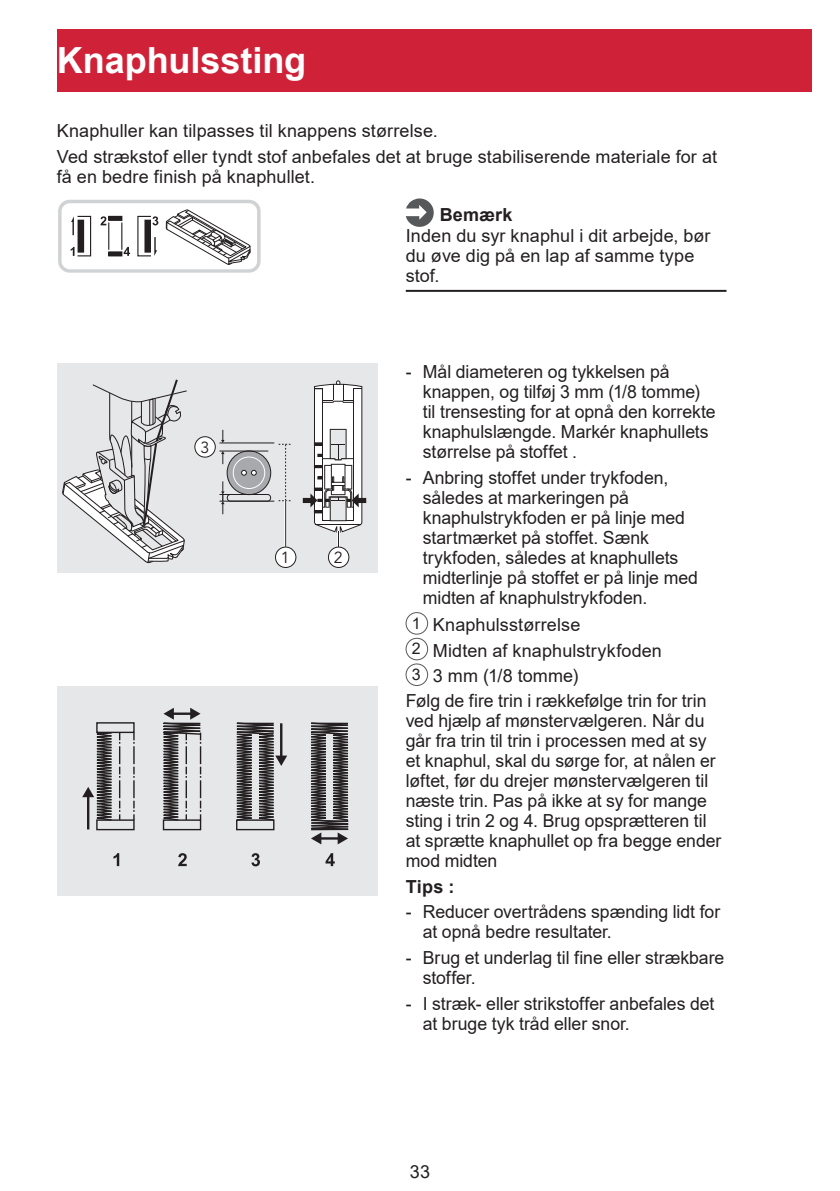
<style>
.page{position:relative;width:840px;height:1191px;background:#fff}
.page>*{position:absolute;margin:0;border:0;box-sizing:border-box;transform-origin:0 0}
.t1{font:700 36px "Arial";color:#fff}
.t2{font:18px/20px "Arial";color:#231f20}
.t3{font:700 18px "Arial";letter-spacing:.005em;color:#231f20}
.t4{font:16px "Avenir LT Std";color:#231f20}
.s1{font-size:16px}
</style>
<div class="page">
<div style="left:57px;top:29px;width:754px;height:62px;background:#cf2239"></div>
<div style="left:405px;top:612px;width:22px;height:22px;border:1px solid #57585a;border-radius:50%"></div>
<div style="left:405px;top:638px;width:22px;height:22px;border:1px solid #57585a;border-radius:50%"></div>
<div style="left:405px;top:663px;width:22px;height:23px;border:1px solid #57585a;border-radius:50%"></div>
<svg style="left:58px;top:200px;width:202px;height:73px"></svg>
<div style="left:57px;top:363px;width:320px;height:210px;background:#e6e7e9"></div>
<svg style="left:227px;top:451px;width:43px;height:43px"></svg>
<div style="left:226px;top:450px;width:45px;height:45px;border:1px solid #231f20;border-radius:50%"></div>
<div style="left:233px;top:457px;width:31px;height:31px;background:#a8a9ad;border-radius:50%"></div>
<div style="left:232px;top:456px;width:33px;height:33px;border:1px solid #fff;border-radius:50%"></div>
<svg style="left:241px;top:470px;width:16px;height:6px"></svg>
<svg style="left:278px;top:444px;width:13px;height:57px"></svg>
<div style="left:227px;top:494px;width:44px;height:7px;border:1px solid #231f20;border-radius:3px"></div>
<hr style="left:219px;top:442px;width:55px;height:1px;background:#231f20">
<hr style="left:219px;top:500px;width:55px;height:1px;background:#231f20">
<svg style="left:221px;top:451px;width:3px;height:13px"></svg>
<svg style="left:221px;top:430px;width:3px;height:13px"></svg>
<hr style="left:219px;top:450px;width:49px;height:1px;background:#231f20">
<hr style="left:219px;top:494px;width:49px;height:1px;background:#231f20">
<svg style="left:221px;top:481px;width:3px;height:33px"></svg>
<svg style="left:302px;top:380px;width:64px;height:166px"></svg>
<hr style="left:284px;top:501px;width:3px;height:46px;background:#fff">
<hr style="left:285px;top:501px;width:1px;height:46px;background:#231f20">
<div style="left:275px;top:547px;width:21px;height:20px;background:#fff;border-radius:50%"></div>
<div style="left:275px;top:546px;width:21px;height:22px;border:1px solid #231f20;border-radius:50%"></div>
<div style="left:195px;top:437px;width:20px;height:20px;background:#fff;border-radius:50%"></div>
<div style="left:194px;top:436px;width:22px;height:21px;border:1px solid #231f20;border-radius:50%"></div>
<div style="left:328px;top:547px;width:20px;height:20px;background:#fff;border-radius:50%"></div>
<div style="left:328px;top:546px;width:21px;height:22px;border:1px solid #231f20;border-radius:50%"></div>
<svg style="left:62px;top:379px;width:125px;height:185px"></svg>
<div style="left:57px;top:686px;width:320px;height:210px;background:#e6e7e9"></div>
<svg style="left:113px;top:853px;width:6px;height:13px"></svg>
<svg style="left:178px;top:853px;width:9px;height:13px"></svg>
<svg style="left:251px;top:853px;width:9px;height:13px"></svg>
<svg style="left:325px;top:853px;width:9px;height:13px"></svg>
<hr style="left:87px;top:795px;width:2px;height:34px;background:#231f20">
<div style="left:96px;top:722px;width:39px;height:11px;border:1px solid #231f20"></div>
<div style="left:96px;top:819px;width:39px;height:11px;border:1px solid #231f20"></div>
<svg style="left:119px;top:732px;width:1px;height:88px"></svg>
<svg style="left:82px;top:731px;width:31px;height:90px"></svg>
<svg style="left:129px;top:707px;width:220px;height:137px"></svg>
<hr style="left:405px;top:290px;width:321px;height:2px;background:#231f20">
<svg style="left:405px;top:198px;width:28px;height:29px"></svg>
<h1 class="t1" style="left:57px;top:35px;width:251px">Knaphulssting</h1>
<p class="t2" style="left:57px;top:118px;width:661px;line-height:25.6px">Knaphuller kan tilpasses til knappens størrelse.<br>Ved strækstof eller tyndt stof anbefales det at bruge stabiliserende materiale for at</p>
<p class="t2" style="left:57px;top:167px;width:260px">få en bedre finish på knaphullet.</p>
<p class="t4" style="left:200px;top:438px;width:10px">3</p>
<p class="t4" style="left:280px;top:548px;width:10px">1</p>
<p class="t4" style="left:334px;top:548px;width:10px">2</p>
<p class="t3" style="left:439px;top:202px;width:74px">Bemærk</p>
<p class="t2" style="left:405px;top:226px;width:306px">Inden du syr knaphul i dit arbejde, bør du øve dig på en lap af samme type stof.</p>
<p class="t2" style="left:422px;top:362px;width:294px;text-indent:-17px">- Mål diameteren og tykkelsen på knappen, og tilføj 3 mm (1/8 tomme) til trensesting for at opnå den korrekte knaphulslængde. Markér knaphullets størrelse på stoffet .</p>
<p class="t2" style="left:422px;top:468px;width:276px;text-indent:-17px">- Anbring stoffet under trykfoden, således at markeringen på knaphulstrykfoden er på linje med startmærket på stoffet. Sænk trykfoden, således at knaphullets midterlinje på stoffet er på linje med midten af knaphulstrykfoden.</p>
<p class="t2" style="left:411px;top:614px;width:170px"><span class="s1">1</span> Knaphulsstørrelse</p>
<p class="t2" style="left:411px;top:640px;width:251px"><span class="s1">2</span> Midten af knaphulstrykfoden</p>
<p class="t2" style="left:411px;top:666px;width:168px"><span class="s1">3</span> 3 mm (1/8 tomme)</p>
<p class="t2" style="left:405px;top:690px;width:302px">Følg de fire trin i rækkefølge trin for trin</p>
<p class="t2" style="left:405px;top:710px;width:317px">ved hjælp af mønstervælgeren. Når du går fra trin til trin i processen med at sy et knaphul, skal du sørge for, at nålen er løftet, før du drejer mønstervælgeren til næste trin. Pas på ikke at sy for mange sting i trin 2 og 4. Brug opsprætteren til at sprætte knaphullet op fra begge ender mod midten</p>
<p class="t3" style="left:405px;top:873px;width:50px">Tips :</p>
<p class="t2" style="left:422px;top:902px;width:299px;text-indent:-17px">- Reducer overtrådens spænding lidt for at opnå bedre resultater.</p>
<p class="t2" style="left:422px;top:947px;width:303px;text-indent:-17px">- Brug et underlag til fine eller strækbare stoffer.</p>
<p class="t2" style="left:422px;top:993px;width:293px;text-indent:-17px">- I stræk- eller strikstoffer anbefales det at bruge tyk tråd eller snor.</p>
<p class="t2" style="left:409px;top:1161px;width:22px">33</p>
</div>
